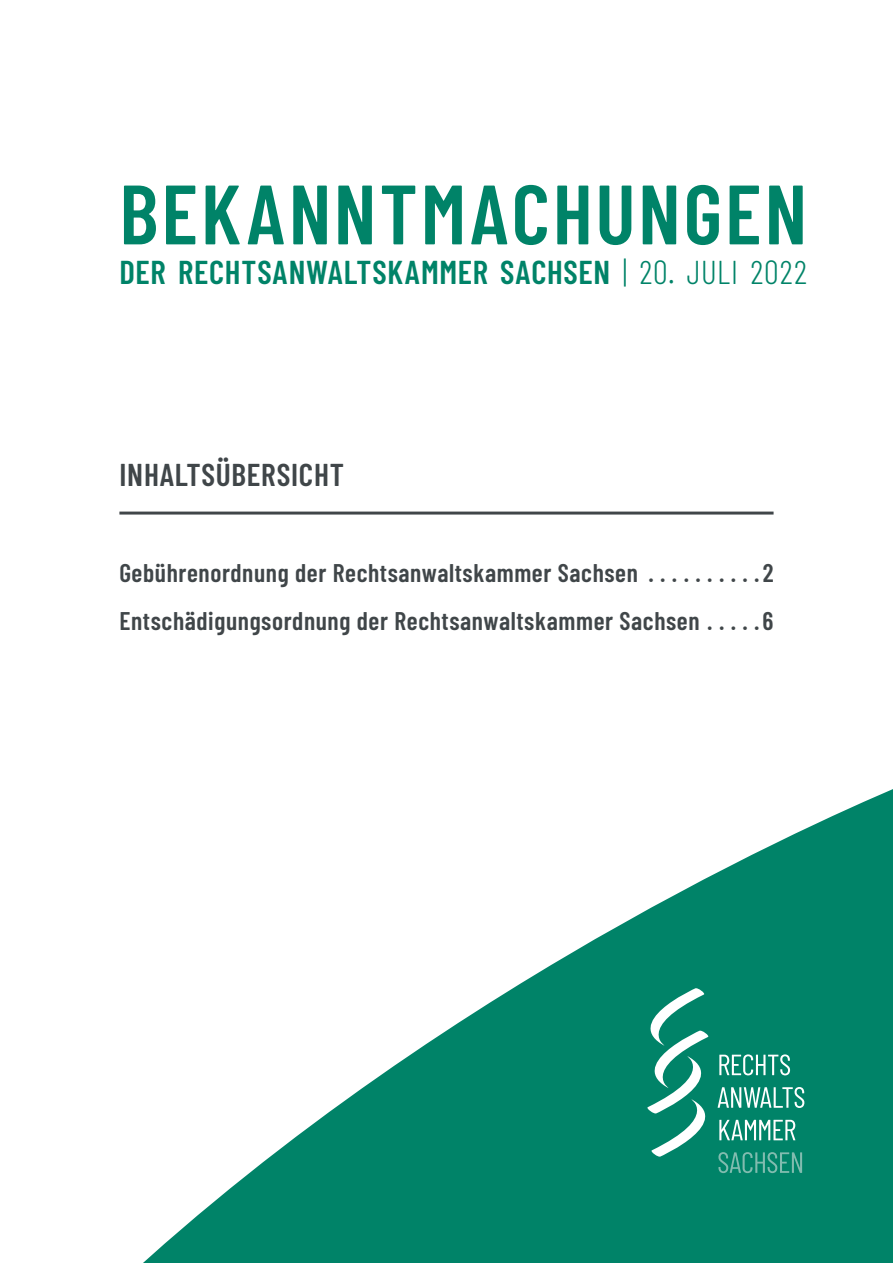
<style>
.page{position:relative;width:893px;height:1263px;background:#fff}
.page>*{position:absolute;margin:0;border:0;box-sizing:border-box;transform-origin:0 0}
.t1{font:600 84px "Barlow Condensed";letter-spacing:.035em;color:#008368}
.t2{font:600 33px "Barlow Condensed";letter-spacing:.02em;color:#008368}
.t3{font:600 31.5px "Barlow Condensed";letter-spacing:.025em;color:#404649}
.t4{font:600 25.5px/48px "Barlow Condensed";letter-spacing:.025em;color:#404649}
.s1{font-weight:300}
</style>
<div class="page">
<svg style="left:143px;top:789px;width:750px;height:474px;fill:#008368"></svg>
<svg style="left:618px;top:985px;width:186px;height:188px;background:#22937c"></svg>
<hr style="left:119px;top:512px;width:655px;height:2px;background:#404649">
<h1 class="t1" style="left:119px;top:154px;width:689px">BEKANNTMACHUNGEN</h1>
<p class="t2" style="left:119px;top:249px;width:689px">DER RECHTSANWALTSKAMMER SACHSEN <span class="s1">| 20. JULI 2022</span></p>
<p class="t3" style="left:119px;top:452px;width:226px">INHALTSÜBERSICHT</p>
<p class="t4" style="left:119px;top:547px;width:656px">Gebührenordnung der Rechtsanwaltskammer Sachsen . . . . . . . . . 2<br>Entschädigungsordnung der Rechtsanwaltskammer Sachsen . . . . 6</p>
</div>
